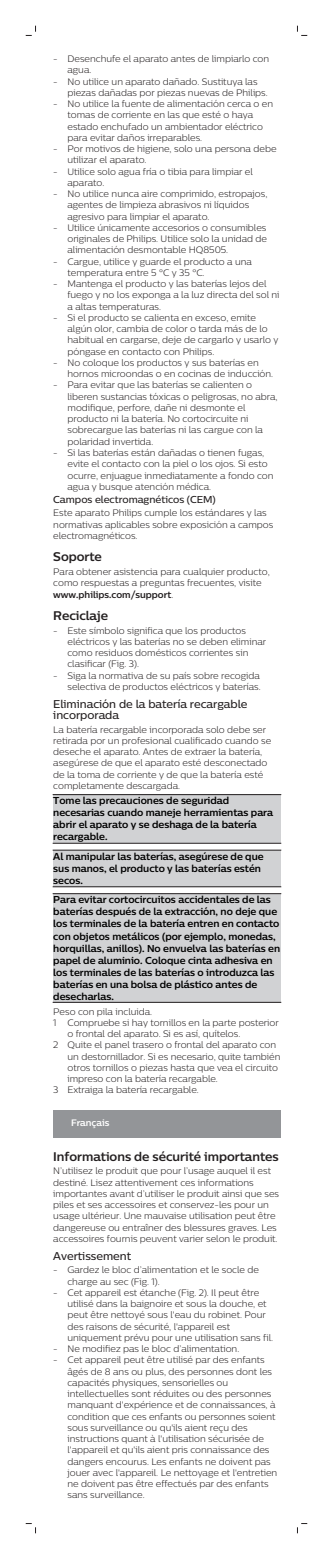
<style>
.page{position:relative;width:333px;height:1559px;background:#fff}
.page>*{position:absolute;margin:0;border:0;box-sizing:border-box;transform-origin:0 0}
.t1{font:700 12.5px "Centrale Sans";color:#231f20}
.t2{font:500 11.25px/11.2px "Centrale Sans";color:#231f20}
.t3{font:700 10px/12px "Centrale Sans";color:#000}
.t4{font:500 10px "Centrale Sans";color:#231f20}
.t5{font:300 9.38px/11.2px "Centrale Sans";color:#231f20}
.t6{font:700 9.38px "Centrale Sans";color:#fff}
.s1{font-weight:700}
</style>
<div class="page">
<div style="left:53px;top:795px;width:227px;height:48px;background:#d1d2d4"></div>
<hr style="left:53px;top:794px;width:228px;height:1px;background:#231f20">
<hr style="left:53px;top:843px;width:228px;height:1px;background:#231f20">
<div style="left:53px;top:850px;width:227px;height:36px;background:#d1d2d4"></div>
<hr style="left:53px;top:849px;width:228px;height:1px;background:#231f20">
<hr style="left:53px;top:886px;width:228px;height:1px;background:#231f20">
<div style="left:53px;top:894px;width:227px;height:108px;background:#d1d2d4"></div>
<hr style="left:53px;top:893px;width:228px;height:1px;background:#231f20">
<hr style="left:53px;top:1002px;width:228px;height:1px;background:#231f20">
<div style="left:53px;top:1110px;width:227px;height:27px;background:#939598"></div>
<svg style="left:25px;top:25px;width:11px;height:11px"></svg>
<svg style="left:297px;top:25px;width:11px;height:11px"></svg>
<svg style="left:297px;top:1523px;width:11px;height:11px"></svg>
<svg style="left:25px;top:1523px;width:11px;height:11px"></svg>
<p class="t5" style="left:67px;top:53px;width:203px;text-indent:-14px">- Desenchufe el aparato antes de limpiarlo con agua.</p>
<p class="t5" style="left:67px;top:75px;width:201px;text-indent:-14px">- No utilice un aparato dañado. Sustituya las piezas dañadas por piezas nuevas de Philips.</p>
<p class="t5" style="left:67px;top:98px;width:207px;text-indent:-14px">- No utilice la fuente de alimentación cerca o en tomas de corriente en las que esté o haya estado enchufado un ambientador eléctrico para evitar daños irreparables.</p>
<p class="t5" style="left:67px;top:143px;width:210px;text-indent:-14px">- Por motivos de higiene, solo una persona debe utilizar el aparato.</p>
<p class="t5" style="left:67px;top:165px;width:186px;text-indent:-14px">- Utilice solo agua fría o tibia para limpiar el aparato.</p>
<p class="t5" style="left:67px;top:188px;width:201px;text-indent:-14px">- No utilice nunca aire comprimido, estropajos, agentes de limpieza abrasivos ni líquidos agresivo para limpiar el aparato.</p>
<p class="t5" style="left:67px;top:222px;width:201px;text-align:justify;text-indent:-14px">- Utilice únicamente accesorios o consumibles originales de Philips. Utilice solo la unidad de alimentación desmontable HQ8505.</p>
<p class="t5" style="left:67px;top:255px;width:186px;text-indent:-14px">- Cargue, utilice y guarde el producto a una temperatura entre 5 °C y 35 °C.</p>
<p class="t5" style="left:67px;top:278px;width:213px;text-indent:-14px">- Mantenga el producto y las baterías lejos del fuego y no los exponga a la luz directa del sol ni a altas temperaturas.</p>
<p class="t5" style="left:67px;top:312px;width:212px;text-indent:-14px">- Si el producto se calienta en exceso, emite algún olor, cambia de color o tarda más de lo habitual en cargarse, deje de cargarlo y usarlo y póngase en contacto con Philips.</p>
<p class="t5" style="left:67px;top:357px;width:207px;text-indent:-14px">- No coloque los productos y sus baterías en hornos microondas o en cocinas de inducción.</p>
<p class="t5" style="left:67px;top:379px;width:211px;text-indent:-14px">- Para evitar que las baterías se calienten o liberen sustancias tóxicas o peligrosas, no abra, modifique, perfore, dañe ni desmonte el producto ni la batería. No cortocircuite ni sobrecargue las baterías ni las cargue con la polaridad invertida.</p>
<p class="t5" style="left:67px;top:447px;width:207px;text-indent:-14px">- Si las baterías están dañadas o tienen fugas, evite el contacto con la piel o los ojos. Si esto ocurre, enjuague inmediatamente a fondo con agua y busque atención médica.</p>
<p class="t4" style="left:53px;top:493px;width:164px">Campos electromagnéticos (CEM)</p>
<p class="t5" style="left:53px;top:507px;width:221px">Este aparato Philips cumple los estándares y las normativas aplicables sobre exposición a campos electromagnéticos.</p>
<h1 class="t1" style="left:53px;top:549px;width:50px">Soporte</h1>
<p class="t5" style="left:53px;top:566px;width:217px">Para obtener asistencia para cualquier producto, como respuestas a preguntas frecuentes, visite <span class="s1">www.philips.com/support</span>.</p>
<h1 class="t1" style="left:53px;top:607px;width:56px">Reciclaje</h1>
<p class="t5" style="left:67px;top:624px;width:200px;text-indent:-14px">- Este símbolo significa que los productos eléctricos y las baterías no se deben eliminar como residuos domésticos corrientes sin clasificar (Fig. 3).</p>
<p class="t5" style="left:53px;top:669px;width:208px;text-align:right">- Siga la normativa de su país sobre recogida selectiva de productos eléctricos y baterías.</p>
<p class="t2" style="left:53px;top:698px;width:195px">Eliminación de la batería recargable incorporada</p>
<p class="t5" style="left:53px;top:723px;width:219px">La batería recargable incorporada solo debe ser retirada por un profesional cualificado cuando se deseche el aparato. Antes de extraer la batería, asegúrese de que el aparato esté desconectado de la toma de corriente y de que la batería esté completamente descargada.</p>
<p class="t3" style="left:53px;top:794px;width:221px">Tome las precauciones de seguridad necesarias cuando maneje herramientas para abrir el aparato y se deshaga de la batería recargable.</p>
<p class="t3" style="left:53px;top:850px;width:211px">Al manipular las baterías, asegúrese de que sus manos, el producto y las baterías estén secos.</p>
<p class="t3" style="left:53px;top:893px;width:228px">Para evitar cortocircuitos accidentales de las baterías después de la extracción, no deje que los terminales de la batería entren en contacto con objetos metálicos (por ejemplo, monedas, horquillas, anillos). No envuelva las baterías en papel de aluminio. Coloque cinta adhesiva en los terminales de las baterías o introduzca las baterías en una bolsa de plástico antes de desecharlas.</p>
<p class="t5" style="left:53px;top:1005px;width:100px">Peso con pila incluida.</p>
<p class="t5" style="left:53px;top:1016px;width:226px">1 Compruebe si hay tornillos en la parte posterior</p>
<p class="t5" style="left:67px;top:1028px;width:174px">o frontal del aparato. Si es así, quítelos.</p>
<p class="t5" style="left:53px;top:1039px;width:224px">2 Quite el panel trasero o frontal del aparato con</p>
<p class="t5" style="left:67px;top:1050px;width:214px">un destornillador. Si es necesario, quite también</p>
<p class="t5" style="left:67px;top:1061px;width:212px">otros tornillos o piezas hasta que vea el circuito</p>
<p class="t5" style="left:67px;top:1073px;width:152px">impreso con la batería recargable.</p>
<p class="t5" style="left:53px;top:1084px;width:147px">3 Extraiga la batería recargable.</p>
<p class="t6" style="left:71px;top:1116px;width:40px">Français</p>
<h1 class="t1" style="left:53px;top:1148px;width:226px">Informations de sécurité importantes</h1>
<p class="t5" style="left:53px;top:1165px;width:227px">N’utilisez le produit que pour l’usage auquel il est destiné. Lisez attentivement ces informations importantes avant d’utiliser le produit ainsi que ses piles et ses accessoires et conservez-les pour un usage ultérieur. Une mauvaise utilisation peut être dangereuse ou entraîner des blessures graves. Les accessoires fournis peuvent varier selon le produit.</p>
<p class="t2" style="left:53px;top:1250px;width:79px">Avertissement</p>
<p class="t5" style="left:67px;top:1264px;width:192px;text-indent:-14px">- Gardez le bloc d’alimentation et le socle de charge au sec (Fig. 1).</p>
<p class="t5" style="left:67px;top:1286px;width:206px;text-indent:-14px">- Cet appareil est étanche (Fig. 2). Il peut être utilisé dans la baignoire et sous la douche, et peut être nettoyé sous l'eau du robinet. Pour des raisons de sécurité, l'appareil est uniquement prévu pour une utilisation sans fil.</p>
<p class="t5" style="left:53px;top:1342px;width:187px">- Ne modifiez pas le bloc d’alimentation.</p>
<p class="t5" style="left:67px;top:1354px;width:211px;text-indent:-14px">- Cet appareil peut être utilisé par des enfants âgés de 8 ans ou plus, des personnes dont les capacités physiques, sensorielles ou intellectuelles sont réduites ou des personnes manquant d'expérience et de connaissances, à condition que ces enfants ou personnes soient sous surveillance ou qu'ils aient reçu des instructions quant à l'utilisation sécurisée de l'appareil et qu'ils aient pris connaissance des dangers encourus. Les enfants ne doivent pas jouer avec l'appareil. Le nettoyage et l'entretien ne doivent pas être effectués par des enfants sans surveillance.</p>
</div>
